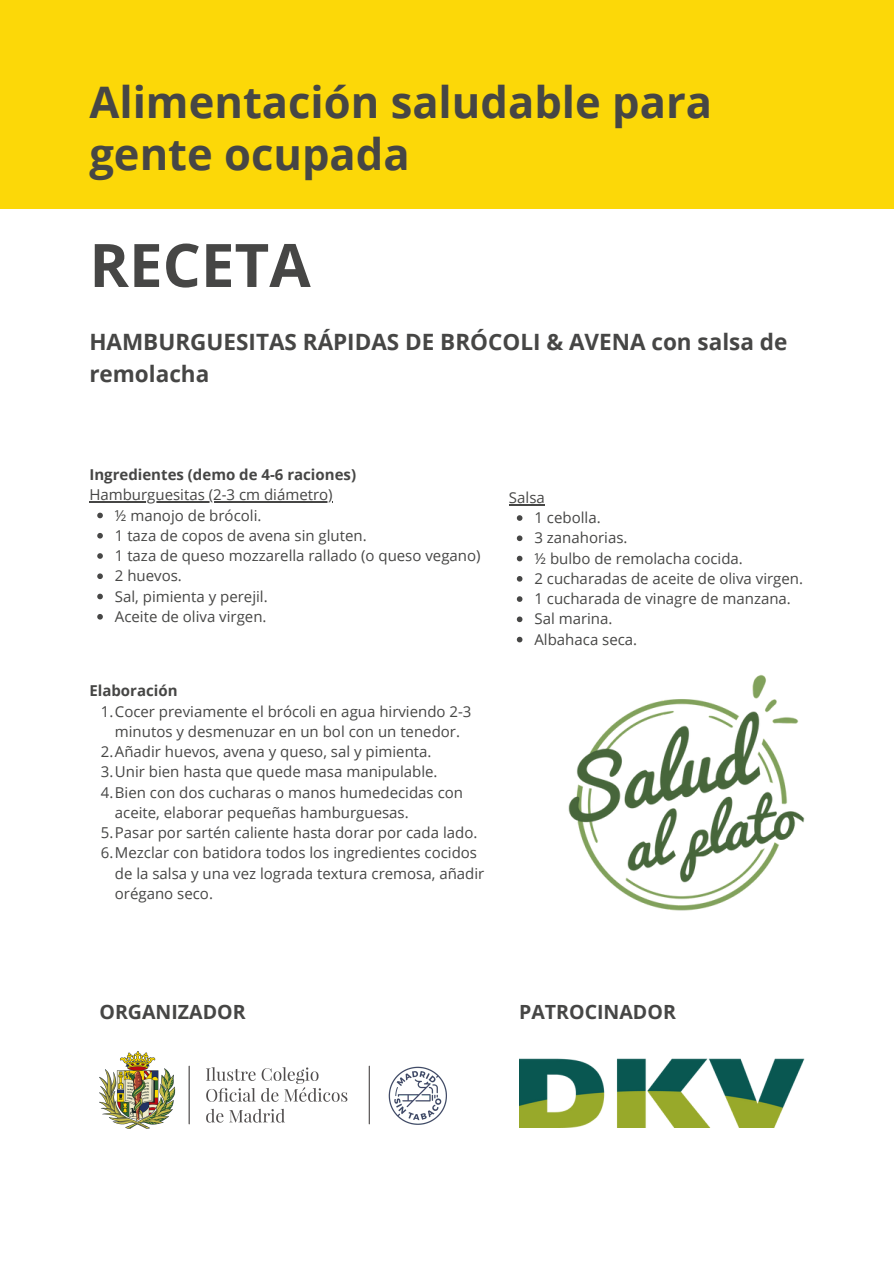
<style>
.page{position:relative;width:894px;height:1264px;background:#fff}
.page>*{position:absolute;margin:0;border:0;box-sizing:border-box;transform-origin:0 0}
.t1{font:700 60px "Open Sans";color:#464645}
.t2{font:700 43.5px/51.8px "Open Sans";color:#464645}
.t3{font:700 22.5px/31.5px "Open Sans";color:#464645}
.t4{font:700 19.5px "Open Sans";color:#464645}
.t5{font:15px/20.2px "Open Sans";color:#464645}
.t6{font:700 15px "Open Sans";color:#464645}
</style>
<div class="page">
<div style="left:0;top:0;width:893px;height:208px;background:#fcd808"></div>
<img style="left:519px;top:1058px;width:286px;height:69px">
<img style="left:99px;top:1051px;width:347px;height:77px">
<img style="left:568px;top:674px;width:237px;height:237px">
<hr style="left:89px;top:501px;width:243px;height:1px;background:#464645">
<svg style="left:97px;top:512px;width:6px;height:6px"></svg>
<svg style="left:97px;top:533px;width:6px;height:5px"></svg>
<svg style="left:97px;top:553px;width:6px;height:6px"></svg>
<svg style="left:97px;top:573px;width:6px;height:6px"></svg>
<svg style="left:97px;top:593px;width:6px;height:6px"></svg>
<svg style="left:97px;top:614px;width:6px;height:5px"></svg>
<hr style="left:509px;top:504px;width:35px;height:1px;background:#464645">
<svg style="left:516px;top:515px;width:6px;height:6px"></svg>
<svg style="left:516px;top:535px;width:6px;height:6px"></svg>
<svg style="left:516px;top:555px;width:6px;height:6px"></svg>
<svg style="left:516px;top:576px;width:6px;height:5px"></svg>
<svg style="left:516px;top:596px;width:6px;height:6px"></svg>
<svg style="left:516px;top:616px;width:6px;height:6px"></svg>
<svg style="left:516px;top:636px;width:6px;height:6px"></svg>
<p class="t2" style="left:89px;top:75px;width:624px">Alimentación saludable para gente ocupada</p>
<p class="t1" style="left:89px;top:223px;width:223px">RECETA</p>
<p class="t3" style="left:89px;top:326px;width:699px">HAMBURGUESITAS RÁPIDAS DE BRÓCOLI &amp; AVENA con salsa de remolacha</p>
<p class="t6" style="left:89px;top:464px;width:268px">Ingredientes (demo de 4-6 raciones)</p>
<p class="t5" style="left:89px;top:484px;width:245px">Hamburguesitas (2-3 cm diámetro)</p>
<p class="t5" style="left:115px;top:504px;width:148px">½ manojo de brócoli.</p>
<h5 class="t5" style="left:115px;top:525px;width:253px">1 taza de copos de avena sin gluten.</h5>
<p class="t5" style="left:115px;top:545px;width:367px">1 taza de queso mozzarella rallado (o queso vegano)</p>
<p class="t5" style="left:115px;top:565px;width:68px">2 huevos.</p>
<p class="t5" style="left:115px;top:585px;width:154px">Sal, pimienta y perejil.</p>
<p class="t5" style="left:115px;top:606px;width:153px">Aceite de oliva virgen.</p>
<p class="t6" style="left:89px;top:680px;width:90px">Elaboración</p>
<p class="t5" style="left:101px;top:700px;width:372px;text-align:center">1.Cocer previamente el brócoli en agua hirviendo 2-3 minutos y desmenuzar en un bol con un tenedor.</p>
<p class="t5" style="left:101px;top:741px;width:332px">2.Añadir huevos, avena y queso, sal y pimienta.</p>
<h4 class="t5" style="left:101px;top:761px;width:338px">3.Unir bien hasta que quede masa manipulable.</h4>
<p class="t5" style="left:115px;top:781px;width:349px;text-indent:-14px">4.Bien con dos cucharas o manos humedecidas con aceite, elaborar pequeñas hamburguesas.</p>
<h4 class="t5" style="left:101px;top:822px;width:378px">5.Pasar por sartén caliente hasta dorar por cada lado.</h4>
<p class="t5" style="left:115px;top:842px;width:371px;text-indent:-14px">6.Mezclar con batidora todos los ingredientes cocidos de la salsa y una vez lograda textura cremosa, añadir orégano seco.</p>
<p class="t5" style="left:509px;top:487px;width:37px">Salsa</p>
<p class="t5" style="left:534px;top:507px;width:68px">1 cebolla.</p>
<p class="t5" style="left:534px;top:527px;width:95px">3 zanahorias.</p>
<p class="t5" style="left:534px;top:547px;width:210px">½ bulbo de remolacha cocida.</p>
<p class="t5" style="left:534px;top:568px;width:270px">2 cucharadas de aceite de oliva virgen.</p>
<p class="t5" style="left:534px;top:588px;width:258px">1 cucharada de vinagre de manzana.</p>
<p class="t5" style="left:534px;top:608px;width:79px">Sal marina.</p>
<p class="t5" style="left:534px;top:628px;width:104px">Albahaca seca.</p>
<p class="t4" style="left:99px;top:998px;width:148px">ORGANIZADOR</p>
<p class="t4" style="left:519px;top:998px;width:158px">PATROCINADOR</p>
</div>
